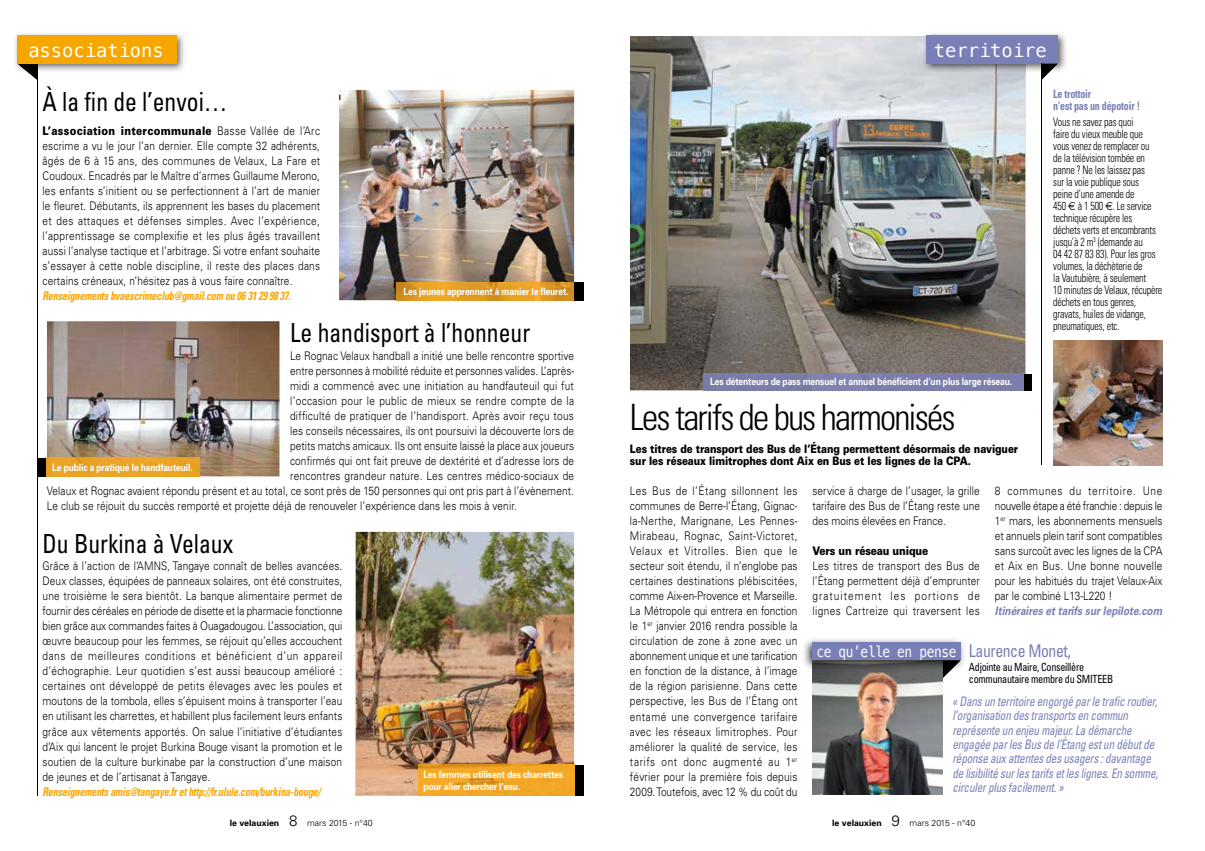
<style>
.page{position:relative;width:1205px;height:851px;background:#fff}
.page>*{position:absolute;margin:0;border:0;box-sizing:border-box;transform-origin:0 0}
.t1{font:300 condensed 36.25px "Univers";letter-spacing:-.05em;color:#000}
.t2{font:condensed 26.25px "Univers";color:#000;scale:.9 1}
.t3{font:18.75px "Menlo";color:#fff}
.t4{font:15px "Menlo";letter-spacing:-.025em;color:#fff;scale:.85 1}
.t5{font:italic condensed 13.12px/14.4px "Univers";letter-spacing:-.015em;color:#797fb7;scale:.85 1}
.t6{font:300 11.88px/15px "Univers";letter-spacing:.01em;color:#000;text-align:justify;scale:.85 1}
.t7{font:italic 700 condensed 11.88px "Univers";letter-spacing:-.015em;color:#f7a600;scale:.85 1}
.t8{font:300 11.88px "Univers";letter-spacing:.03em;color:#000;scale:.85 1}
.t9{font:italic 700 11.88px "Univers CE";color:#797fb7;scale:.85 1}
.t10{font:900 11.88px "Univers";letter-spacing:-.015em;color:#000;scale:.85 1}
.t11{font:300 condensed 11.75px/12px "Univers";letter-spacing:-.015em;color:#000;scale:.85 1}
.t12{font:900 11.75px/12.5px "Univers";letter-spacing:-.01em;color:#000;scale:.83 1}
.t13{font:700 condensed 11.75px/12px "Univers";letter-spacing:-.015em;color:#797fb7;scale:.85 1}
.t14{font:condensed 11.25px/11.2px "Univers";letter-spacing:-.025em;color:#000;scale:.9 1}
.t15{font:700 10px/12px "Univers";letter-spacing:-.015em;color:#fff;scale:.85 1}
.t16{font:300 8.75px "Univers";color:#000}
.s1{font-weight:900}
.s2{font-family:"Euro Sans";font-weight:400;font-stretch:normal}
.s3{font-family:"Univers";font-stretch:condensed;font-size:17.5px;color:#797fb7}
.s4{font-weight:700}
.s5{font-size:15px}
</style>
<div class="page">
<hr style="left:37px;top:64px;width:1px;height:732px;background:#000">
<img style="left:15px;top:33px;width:169px;height:38px">
<svg style="left:18px;top:64px;width:20px;height:16px"></svg>
<div style="left:18px;top:35px;width:159px;height:29px;background:#f7a600"></div>
<img style="left:339px;top:90px;width:235px;height:210px">
<img style="left:47px;top:321px;width:232px;height:155px">
<img style="left:356px;top:531px;width:218px;height:264px">
<div style="left:574px;top:765px;width:9px;height:30px;background:#000"></div>
<img style="left:418px;top:764px;width:156px;height:31px">
<div style="left:574px;top:282px;width:9px;height:18px;background:#000"></div>
<hr style="left:396px;top:300px;width:178px;height:1px;background:#fab943">
<img style="left:396px;top:282px;width:178px;height:18px">
<div style="left:37px;top:457px;width:10px;height:19px;background:#000"></div>
<div style="left:47px;top:457px;width:152px;height:19px;background:#eaa426"></div>
<img style="left:630px;top:36px;width:395px;height:354px">
<img style="left:926px;top:33px;width:140px;height:40px">
<img style="left:923px;top:36px;width:102px;height:37px">
<div style="left:927px;top:35px;width:131px;height:29px;background:#797fb7"></div>
<div style="left:703px;top:374px;width:322px;height:16px;background:#7b7eab"></div>
<div style="left:1025px;top:374px;width:7px;height:16px;background:#000"></div>
<svg style="left:1042px;top:64px;width:16px;height:16px"></svg>
<hr style="left:1041px;top:64px;width:1px;height:401px;background:#000">
<img style="left:1053px;top:340px;width:109px;height:125px">
<img style="left:812px;top:671px;width:130px;height:123px">
<svg style="left:943px;top:671px;width:7px;height:7px"></svg>
<img style="left:804px;top:639px;width:160px;height:32px">
<img style="left:812px;top:660px;width:130px;height:11px">
<img style="left:943px;top:660px;width:17px;height:11px">
<div style="left:812px;top:642px;width:148px;height:18px;background:#797fb7"></div>
<h3 class="t3" style="left:28px;top:37px;width:137px">associations</h3>
<h2 class="t2" style="left:43px;top:85px;width:207px">À la fin de l’envoi…</h2>
<p class="t6" style="left:43px;top:123px;width:328px"><span class="s1">L’association intercommunale</span> Basse Vallée de l’Arc escrime a vu le jour l’an dernier. Elle compte 32 adhérents, âgés de 6 à 15 ans, des communes de Velaux, La Fare et Coudoux. Encadrés par le Maître d’armes Guillaume Merono, les enfants s’initient ou se perfectionnent à l’art de manier le fleuret. Débutants, ils apprennent les bases du placement et des attaques et défenses simples. Avec l’expérience, l’apprentissage se complexifie et les plus âgés travaillent aussi l’analyse tactique et l’arbitrage. Si votre enfant souhaite s’essayer à cette noble discipline, il reste des places dans certains créneaux, n’hésitez pas à vous faire connaître.</p>
<p class="t7" style="left:43px;top:288px;width:294px">Renseignements bvaescrimeclub@gmail.com ou 06 31 29 98 37.</p>
<h2 class="t2" style="left:290px;top:316px;width:268px">Le handisport à l’honneur</h2>
<p class="t6" style="left:290px;top:348px;width:336px">Le Rognac Velaux handball a initié une belle rencontre sportive</p>
<p class="t6" style="left:290px;top:363px;width:336px">entre personnes à mobilité réduite et personnes valides. L’après-</p>
<p class="t6" style="left:290px;top:378px;width:335px">midi a commencé avec une initiation au handfauteuil qui fut</p>
<p class="t8" style="left:290px;top:394px;width:336px">l’occasion pour le public de mieux se rendre compte de la</p>
<p class="t6" style="left:290px;top:408px;width:335px">difficulté de pratiquer de l’handisport. Après avoir reçu tous</p>
<p class="t6" style="left:290px;top:423px;width:336px">les conseils nécessaires, ils ont poursuivi la découverte lors de</p>
<p class="t6" style="left:290px;top:438px;width:336px">petits matchs amicaux. Ils ont ensuite laissé la place aux joueurs</p>
<p class="t6" style="left:290px;top:453px;width:336px">confirmés qui ont fait preuve de dextérité et d’adresse lors de</p>
<p class="t6" style="left:290px;top:468px;width:336px">rencontres grandeur nature. Les centres médico-sociaux de</p>
<p class="t6" style="left:47px;top:483px;width:622px">Velaux et Rognac avaient répondu présent et au total, ce sont près de 150 personnes qui ont pris part à l’évènement.</p>
<p class="t6" style="left:47px;top:498px;width:554px">Le club se réjouit du succès remporté et projette déjà de renouveler l’expérience dans les mois à venir.</p>
<h2 class="t2" style="left:43px;top:526px;width:213px">Du Burkina à Velaux</h2>
<p class="t6" style="left:43px;top:558px;width:354px">Grâce à l’action de l’AMNS, Tangaye connaît de belles avancées.<br>Deux classes, équipées de panneaux solaires, ont été construites, une troisième le sera bientôt. La banque alimentaire permet de fournir des céréales en période de disette et la pharmacie fonctionne bien grâce aux commandes faites à Ouagadougou. L’association, qui œuvre beaucoup pour les femmes, se réjouit qu’elles accouchent dans de meilleures conditions et bénéficient d’un appareil d’échographie. Leur quotidien s’est aussi beaucoup amélioré : certaines ont développé de petits élevages avec les poules et moutons de la tombola, elles s’épuisent moins à transporter l’eau en utilisant les charrettes, et habillent plus facilement leurs enfants grâce aux vêtements apportés. On salue l’initiative d’étudiantes d’Aix qui lancent le projet Burkina Bouge visant la promotion et le soutien de la culture burkinabe par la construction d’une maison de jeunes et de l’artisanat à Tangaye.</p>
<p class="t7" style="left:43px;top:783px;width:329px">Renseignements amis@tangaye.fr et http://fr.ulule.com/burkina-bouge/</p>
<p class="t15" style="left:404px;top:286px;width:196px">Les jeunes apprennent à manier le fleuret.</p>
<p class="t15" style="left:52px;top:461px;width:167px">Le public a pratiqué le handfauteuil.</p>
<p class="t15" style="left:423px;top:768px;width:166px">Les femmes utilisent des charrettes pour aller chercher l’eau.</p>
<h3 class="t3" style="left:934px;top:37px;width:114px">territoire</h3>
<p class="t15" style="left:710px;top:375px;width:357px">Les détenteurs de pass mensuel et annuel bénéficient d’un plus large réseau.</p>
<h1 class="t1" style="left:630px;top:395px;width:327px">Les tarifs de bus harmonisés</h1>
<p class="t12" style="left:630px;top:442px;width:469px">Les titres de transport des Bus de l’Étang permettent désormais de naviguer sur les réseaux limitrophes dont Aix en Bus et les lignes de la CPA.</p>
<p class="t13" style="left:1053px;top:88px;width:103px">Le trottoir<br>n’est pas un dépotoir !</p>
<p class="t11" style="left:1053px;top:115px;width:130px">Vous ne savez pas quoi<br>faire du vieux meuble que<br>vous venez de remplacer ou<br>de la télévision tombée en panne ? Ne les laissez pas<br>sur la voie publique sous<br>peine d’une amende de<br>450 <span class="s2">€</span> à 1 500 <span class="s2">€</span>. Le service technique récupère les déchets verts et encombrants jusqu’à 2 m<sup>3</sup> (demande au<br>04 42 87 83 83). Pour les gros volumes, la déchèterie de<br>la Vautubière, à seulement<br>10 minutes de Velaux, récupère déchets en tous genres, gravats, huiles de vidange, pneumatiques, etc.</p>
<p class="t6" style="left:630px;top:483px;width:199px">Les Bus de l’Étang sillonnent les communes de Berre-l’Étang, Gignac&shy;la-Nerthe, Marignane, Les Pennes-Mirabeau, Rognac, Saint-Victoret, Velaux et Vitrolles. Bien que le secteur soit étendu, il n’englobe pas certaines destinations plébiscitées, comme Aix-en-Provence et Marseille.<br>La Métropole qui entrera en fonction le 1<sup>er</sup> janvier 2016 rendra possible la circulation de zone à zone avec un abonnement unique et une tarification en fonction de la distance, à l’image de la région parisienne. Dans cette perspective, les Bus de l’Étang ont entamé une convergence tarifaire avec les réseaux limitrophes. Pour améliorer la qualité de service, les tarifs ont donc augmenté au 1<sup>er </sup>février pour la première fois depuis 2009. Toutefois, avec 12 % du coût du</p>
<p class="t6" style="left:812px;top:483px;width:198px">service à charge de l’usager, la grille tarifaire des Bus de l’Étang reste une des moins élevées en France.</p>
<p class="t6" style="left:995px;top:483px;width:199px">8 communes du territoire. Une nouvelle étape a été franchie : depuis le 1<sup>er</sup> mars, les abonnements mensuels et annuels plein tarif sont compatibles sans surcoût avec les lignes de la CPA et Aix en Bus. Une bonne nouvelle pour les habitués du trajet Velaux-Aix par le combiné L13-L220 !</p>
<p class="t9" style="left:995px;top:604px;width:198px">Itinéraires et tarifs sur lepilote.com</p>
<p class="t4" style="left:816px;top:640px;width:301px">ce qu’elle en pense <span class="s3">Laurence Monet,</span></p>
<p class="t14" style="left:969px;top:661px;width:162px">Adjointe au Maire, Conseillère communautaire membre du SMITEEB</p>
<p class="t5" style="left:952px;top:693px;width:243px">« Dans un territoire engorgé par le trafic routier, l’organisation des transports en commun représente un enjeu majeur. La démarche engagée par les Bus de l’Étang est un début de réponse aux attentes des usagers : davantage de lisibilité sur les tarifs et les lignes. En somme, circuler plus facilement. »</p>
<p class="t10" style="left:812px;top:543px;width:138px">Vers un réseau unique</p>
<p class="t6" style="left:812px;top:558px;width:199px">Les titres de transport des Bus de l’Étang permettent déjà d’emprunter gratuitement les portions de lignes Cartreize qui traversent les</p>
<p class="t16" style="left:230px;top:817px;width:145px"><span class="s4">le velauxien</span> <span class="s5">8</span> mars 2015 - n°40</p>
<p class="t16" style="left:832px;top:817px;width:145px"><span class="s4">le velauxien</span> <span class="s5">9</span> mars 2015 - n°40</p>
</div>
